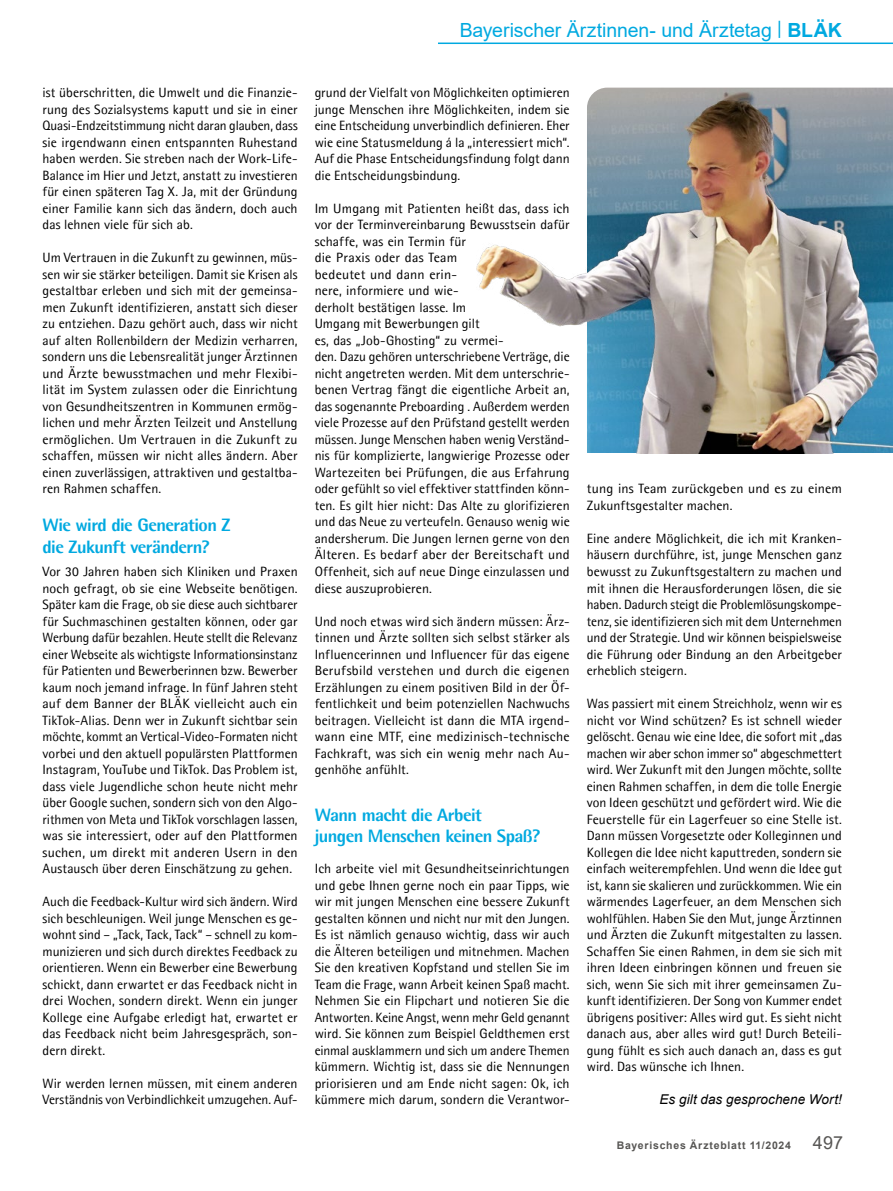
<style>
.page{position:relative;width:893px;height:1191px;background:#fff}
.page>*{position:absolute;margin:0;border:0;box-sizing:border-box;transform-origin:0 0}
.t1{font:19.5px "Arial";letter-spacing:-.005em;color:#00a9e0}
.t2{font:800 18px/21px "Agfa Rotis Semisans";letter-spacing:-.03em;color:#00a9e0}
.t3{font:13.5px/16.5px "Agfa Rotis Semisans";letter-spacing:.005em;color:#000;text-align:justify}
.t4{font:italic 13.5px "Arial";letter-spacing:.01em;color:#000}
.t5{font:700 10.5px "Arial";letter-spacing:.075em;color:#575654}
.s1{font-weight:700}
.s2{font-weight:400;font-size:18px}
</style>
<div class="page">
<hr style="left:438px;top:43px;width:455px;height:1px;background:#00a9e0">
<img style="left:860px;top:88px;width:33px;height:365px">
<img style="left:476px;top:88px;width:384px;height:365px">
<h1 class="t1" style="left:460px;top:16px;width:384px">Bayerischer Ärztinnen- und Ärztetag <sup>|</sup> <span class="s1">BLÄK</span></h1>
<p class="t3" style="left:43px;top:84px;width:257px">ist überschritten, die Umwelt und die Finanzie&shy;rung des Sozialsystems kaputt und sie in einer Quasi-Endzeitstimmung nicht daran glauben, dass sie irgendwann einen entspannten Ruhestand haben werden. Sie streben nach der Work-Life-Balance im Hier und Jetzt, anstatt zu investieren für einen späteren Tag X. Ja, mit der Gründung einer Familie kann sich das ändern, doch auch das lehnen viele für sich ab.</p>
<p class="t3" style="left:43px;top:249px;width:257px">Um Vertrauen in die Zukunft zu gewinnen, müs&shy;sen wir sie stärker beteiligen. Damit sie Krisen als gestaltbar erleben und sich mit der gemeinsa&shy;men Zukunft identifizieren, anstatt sich dieser zu entziehen. Dazu gehört auch, dass wir nicht auf alten Rollenbildern der Medizin verharren, sondern uns die Lebensrealität junger Ärztinnen und Ärzte bewusstmachen und mehr Flexibi&shy;lität im System zulassen oder die Einrichtung von Gesundheitszentren in Kommunen ermög&shy;lichen und mehr Ärzten Teilzeit und Anstellung ermöglichen. Um Vertrauen in die Zukunft zu schaffen, müssen wir nicht alles ändern. Aber einen zuverlässigen, attraktiven und gestaltba&shy;ren Rahmen schaffen.</p>
<h2 class="t2" style="left:43px;top:514px;width:190px">Wie wird die Generation Z die Zukunft verändern?</h2>
<p class="t3" style="left:43px;top:563px;width:257px">Vor 30 Jahren haben sich Kliniken und Praxen noch gefragt, ob sie eine Webseite benötigen.<br>Später kam die Frage, ob sie diese auch sichtbarer für Suchmaschinen gestalten können, oder gar Werbung dafür bezahlen. Heute stellt die Relevanz einer Webseite als wichtigste Informationsinstanz für Patienten und Bewerberinnen bzw. Bewerber kaum noch jemand infrage. In fünf Jahren steht auf dem Banner der BLÄK vielleicht auch ein TikTok-Alias. Denn wer in Zukunft sichtbar sein möchte, kommt an Vertical-Video-Formaten nicht vorbei und den aktuell populärsten Plattformen Instagram, YouTube und TikTok. Das Problem ist, dass viele Jugendliche schon heute nicht mehr über Google suchen, sondern sich von den Algo&shy;rithmen von Meta und TikTok vorschlagen lassen, was sie interessiert, oder auf den Plattformen suchen, um direkt mit anderen Usern in den Austausch über deren Einschätzung zu gehen.</p>
<p class="t3" style="left:43px;top:893px;width:257px">Auch die Feedback-Kultur wird sich ändern. Wird sich beschleunigen. Weil junge Menschen es ge&shy;wohnt sind – „Tack, Tack, Tack“ – schnell zu kom&shy;munizieren und sich durch direktes Feedback zu orientieren. Wenn ein Bewerber eine Bewerbung schickt, dann erwartet er das Feedback nicht in drei Wochen, sondern direkt. Wenn ein junger Kollege eine Aufgabe erledigt hat, erwartet er das Feedback nicht beim Jahresgespräch, son&shy;dern direkt.</p>
<p class="t3" style="left:43px;top:1074px;width:257px">Wir werden lernen müssen, mit einem anderen<br>Verständnis von Verbindlichkeit umzugehen. Auf-</p>
<p class="t3" style="left:315px;top:84px;width:257px">grund der Vielfalt von Möglichkeiten optimieren junge Menschen ihre Möglichkeiten, indem sie eine Entscheidung unverbindlich definieren. Eher wie eine Statusmeldung á la „interessiert mich“.<br>Auf die Phase Entscheidungsfindung folgt dann die Entscheidungsbindung.</p>
<p class="t3" style="left:315px;top:200px;width:257px;text-align:left">Im Umgang mit Patienten heißt das, dass ich vor der Terminvereinbarung Bewusstsein dafür schaffe, was ein Termin für<br>die Praxis oder das Team<br>bedeutet und dann erin-<br>nere, informiere und wie-<br>derholt bestätigen lasse. Im<br>Umgang mit Bewerbungen gilt<br>es, das „Job-Ghosting“ zu vermei-<br>den. Dazu gehören unterschriebene Verträge, die nicht angetreten werden. Mit dem unterschrie&shy;benen Vertrag fängt die eigentliche Arbeit an, das sogenannte Preboarding . Außerdem werden viele Prozesse auf den Prüfstand gestellt werden müssen. Junge Menschen haben wenig Verständ&shy;nis für komplizierte, langwierige Prozesse oder Wartezeiten bei Prüfungen, die aus Erfahrung oder gefühlt so viel effektiver stattfinden könn&shy;ten. Es gilt hier nicht: Das Alte zu glorifizieren und das Neue zu verteufeln. Genauso wenig wie andersherum. Die Jungen lernen gerne von den Älteren. Es bedarf aber der Bereitschaft und Offenheit, sich auf neue Dinge einzulassen und diese auszuprobieren.</p>
<p class="t3" style="left:315px;top:612px;width:257px">Und noch etwas wird sich ändern müssen: Ärz&shy;tinnen und Ärzte sollten sich selbst stärker als Influencerinnen und Influencer für das eigene Berufsbild verstehen und durch die eigenen Erzählungen zu einem positiven Bild in der Öf&shy;fentlichkeit und beim potenziellen Nachwuchs beitragen. Vielleicht ist dann die MTA irgend&shy;wann eine MTF, eine medizinisch-technische Fachkraft, was sich ein wenig mehr nach Au&shy;genhöhe anfühlt.</p>
<h2 class="t2" style="left:315px;top:803px;width:227px">Wann macht die Arbeit<br>jungen Menschen keinen Spaß?</h2>
<p class="t3" style="left:315px;top:860px;width:257px">Ich arbeite viel mit Gesundheitseinrichtungen und gebe Ihnen gerne noch ein paar Tipps, wie wir mit jungen Menschen eine bessere Zukunft gestalten können und nicht nur mit den Jungen.<br>Es ist nämlich genauso wichtig, dass wir auch die Älteren beteiligen und mitnehmen. Machen Sie den kreativen Kopfstand und stellen Sie im Team die Frage, wann Arbeit keinen Spaß macht.<br>Nehmen Sie ein Flipchart und notieren Sie die Antworten. Keine Angst, wenn mehr Geld genannt wird. Sie können zum Beispiel Geldthemen erst einmal ausklammern und sich um andere Themen kümmern. Wichtig ist, dass sie die Nennungen priorisieren und am Ende nicht sagen: Ok, ich kümmere mich darum, sondern die Verantwor-</p>
<p class="t3" style="left:587px;top:480px;width:257px">tung ins Team zurückgeben und es zu einem<br>Zukunftsgestalter machen.</p>
<p class="t3" style="left:587px;top:530px;width:257px">Eine andere Möglichkeit, die ich mit Kranken&shy;häusern durchführe, ist, junge Menschen ganz bewusst zu Zukunftsgestaltern zu machen und mit ihnen die Herausforderungen lösen, die sie haben. Dadurch steigt die Problemlösungskompe&shy;tenz, sie identifizieren sich mit dem Unternehmen und der Strategie. Und wir können beispielsweise die Führung oder Bindung an den Arbeitgeber erheblich steigern.</p>
<p class="t3" style="left:587px;top:695px;width:257px">Was passiert mit einem Streichholz, wenn wir es nicht vor Wind schützen? Es ist schnell wieder gelöscht. Genau wie eine Idee, die sofort mit „das machen wir aber schon immer so“ abgeschmettert wird. Wer Zukunft mit den Jungen möchte, sollte einen Rahmen schaffen, in dem die tolle Energie von Ideen geschützt und gefördert wird. Wie die Feuerstelle für ein Lagerfeuer so eine Stelle ist.<br>Dann müssen Vorgesetzte oder Kolleginnen und Kollegen die Idee nicht kaputtreden, sondern sie einfach weiterempfehlen. Und wenn die Idee gut ist, kann sie skalieren und zurückkommen. Wie ein wärmendes Lagerfeuer, an dem Menschen sich wohlfühlen. Haben Sie den Mut, junge Ärztinnen und Ärzten die Zukunft mitgestalten zu lassen.<br>Schaffen Sie einen Rahmen, in dem sie sich mit ihren Ideen einbringen können und freuen sie sich, wenn Sie sich mit ihrer gemeinsamen Zu&shy;kunft identifizieren. Der Song von Kummer endet übrigens positiver: Alles wird gut. Es sieht nicht danach aus, aber alles wird gut! Durch Beteili&shy;gung fühlt es sich auch danach an, dass es gut wird. Das wünsche ich Ihnen.</p>
<p class="t4" style="left:660px;top:1090px;width:184px">Es gilt das gesprochene Wort!</p>
<p class="t5" style="left:617px;top:1137px;width:228px">Bayerisches Ärzteblatt 11/2024 <span class="s2">497</span></p>
</div>
